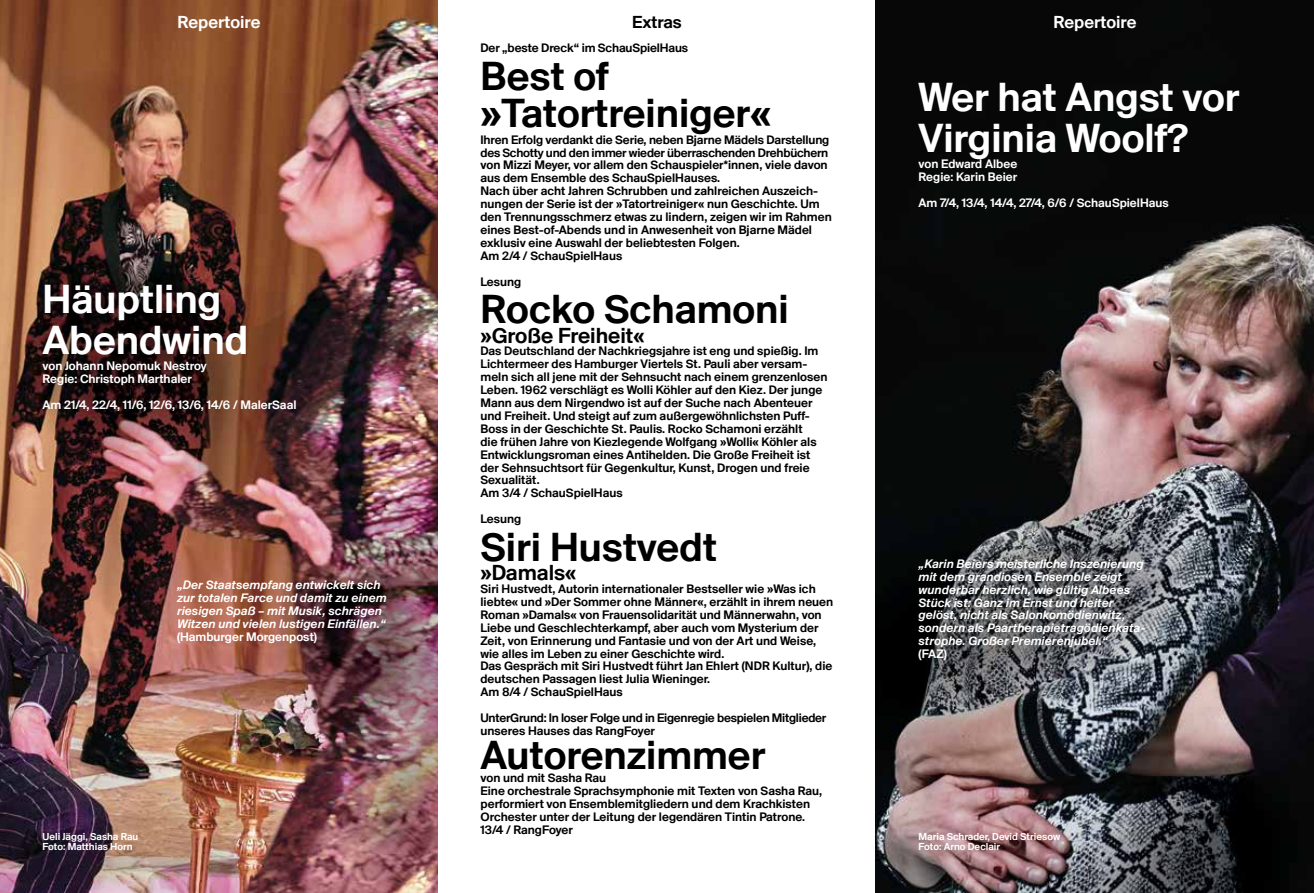
<style>
.page{position:relative;width:1314px;height:893px;background:#fff}
.page>*{position:absolute;margin:0;border:0;box-sizing:border-box;transform-origin:0 0}
.t1{font:42px/37.5px "Suisse BP Intl Antique";color:#000}
.t2{font:42px/40.5px "Suisse BP Intl Antique";color:#fff}
.t3{font:22.5px "Suisse BP Intl Antique";color:#000}
.t4{font:18px "Suisse BP Intl Antique";color:#fff}
.t5{font:18px "Suisse BP Intl Antique";color:#000}
.t6{font:12.75px/12.9px "Suisse BP Intl Antique";color:#000}
.t7{font:italic 12.75px/12.9px "Suisse BP Intl Antique";color:#fff}
.t8{font:12.75px/12.9px "Suisse BP Intl Antique";color:#fff}
.t9{font:12.75px/12.9px "Suisse BP Intl Antique";letter-spacing:-.02em;color:#000}
.t10{font:10.5px/10.5px "Suisse BP Intl Antique";color:#fff}
</style>
<div class="page">
<img style="left:0;top:0;width:438px;height:893px">
<img style="left:876px;top:0;width:438px;height:893px">
<h3 class="t4" style="left:177px;top:11px;width:85px">Repertoire</h3>
<h1 class="t2" style="left:43px;top:278px;width:207px">Häuptling<br>Abendwind</h1>
<p class="t8" style="left:43px;top:359px;width:166px">von Johann Nepomuk Nestroy<br>Regie: Christoph Marthaler</p>
<p class="t8" style="left:43px;top:398px;width:255px">Am 21/4, 22/4, 11/6, 12/6, 13/6, 14/6 / MalerSaal</p>
<p class="t7" style="left:177px;top:578px;width:211px">„Der Staatsempfang entwickelt sich zur totalen Farce und damit zu einem riesigen Spaß – mit Musik, schrägen Witzen und vielen lustigen Einfällen.“</p>
<p class="t8" style="left:177px;top:630px;width:142px">(Hamburger Morgenpost)</p>
<p class="t10" style="left:43px;top:831px;width:97px">Ueli Jäggi, Sasha Rau<br>Foto: Matthias Horn</p>
<h3 class="t5" style="left:632px;top:11px;width:51px">Extras</h3>
<p class="t6" style="left:480px;top:41px;width:209px">Der „beste Dreck“ im SchauSpielHaus</p>
<h1 class="t1" style="left:480px;top:56px;width:292px">Best of »Tatortreiniger«</h1>
<p class="t6" style="left:480px;top:133px;width:353px">Ihren Erfolg verdankt die Serie, neben Bjarne Mädels Darstellung des Schotty und den immer wieder überraschenden Drehbüchern von Mizzi Meyer, vor allem den Schauspieler*innen, viele davon aus dem Ensemble des SchauSpielHauses.<br>Nach über acht Jahren Schrubben und zahlreichen Auszeich&shy;nungen der Serie ist der »Tatortreiniger« nun Geschichte. Um den Trennungsschmerz etwas zu lindern, zeigen wir im Rahmen eines Best-of-Abends und in Anwesenheit von Bjarne Mädel exklusiv eine Auswahl der beliebtesten Folgen.<br>Am 2/4 / SchauSpielHaus</p>
<p class="t6" style="left:480px;top:275px;width:42px">Lesung</p>
<h1 class="t1" style="left:480px;top:290px;width:310px">Rocko Schamoni</h1>
<h2 class="t3" style="left:480px;top:322px;width:166px">»Große Freiheit«</h2>
<p class="t6" style="left:480px;top:344px;width:348px">Das Deutschland der Nachkriegsjahre ist eng und spießig. Im Lichtermeer des Hamburger Viertels St. Pauli aber versam&shy;meln sich all jene mit der Sehnsucht nach einem grenzenlosen Leben. 1962 verschlägt es Wolli Köhler auf den Kiez. Der junge Mann aus dem Nirgendwo ist auf der Suche nach Abenteuer und Freiheit. Und steigt auf zum außergewöhnlichsten Puff-Boss in der Geschichte St. Paulis. Rocko Schamoni erzählt<br>die frühen Jahre von Kiezlegende Wolfgang »Wolli« Köhler als Entwicklungsroman eines Antihelden. Die Große Freiheit ist der Sehnsuchtsort für Gegenkultur, Kunst, Drogen und freie Sexualität.<br>Am 3/4 / SchauSpielHaus</p>
<p class="t6" style="left:480px;top:512px;width:42px">Lesung</p>
<h1 class="t1" style="left:480px;top:527px;width:238px">Siri Hustvedt</h1>
<h2 class="t3" style="left:480px;top:559px;width:97px">»Damals«</h2>
<p class="t6" style="left:480px;top:582px;width:354px">Siri Hustvedt, Autorin internationaler Bestseller wie »Was ich liebte« und »Der Sommer ohne Männer«, erzählt in ihrem neuen Roman »Damals« von Frauensolidarität und Männerwahn, von Liebe und Geschlechterkampf, aber auch vom Mysterium der Zeit, von Erinnerung und Fantasie und von der Art und Weise, wie alles im Leben zu einer Geschichte wird.<br>Das Gespräch mit Siri Hustvedt führt Jan Ehlert (NDR Kultur), die deutschen Passagen liest Julia Wieninger.<br>Am 8/4 / SchauSpielHaus</p>
<p class="t9" style="left:480px;top:711px;width:347px">UnterGrund: In loser Folge und in Eigenregie bespielen Mitglieder unseres Hauses das RangFoyer</p>
<h1 class="t1" style="left:480px;top:736px;width:286px">Autorenzimmer</h1>
<p class="t6" style="left:480px;top:771px;width:343px">von und mit Sasha Rau<br>Eine orchestrale Sprachsymphonie mit Texten von Sasha Rau, performiert von Ensemblemitgliedern und dem Krachkisten Orchester unter der Leitung der legendären Tintin Patrone.<br>13/4 / RangFoyer</p>
<h3 class="t4" style="left:1053px;top:11px;width:85px">Repertoire</h3>
<h1 class="t2" style="left:918px;top:76px;width:323px">Wer hat Angst vor<br>Virginia Woolf?</h1>
<p class="t8" style="left:918px;top:157px;width:100px">von Edward Albee<br>Regie: Karin Beier</p>
<p class="t8" style="left:918px;top:196px;width:252px">Am 7/4, 13/4, 14/4, 27/4, 6/6 / SchauSpielHaus</p>
<p class="t7" style="left:918px;top:557px;width:229px">„Karin Beiers meisterliche Inszenierung mit dem grandiosen Ensemble zeigt wunderbar herzlich, wie gültig Albees Stück ist: Ganz im Ernst und heiter gelöst, nicht als Salonkomödienwitz, sondern als Paartherapietragödienkata&shy;strophe. Großer Premierenjubel.“</p>
<p class="t8" style="left:918px;top:647px;width:30px">(FAZ)</p>
<p class="t10" style="left:918px;top:831px;width:143px">Maria Schrader, Devid Striesow<br>Foto: Arno Declair</p>
</div>
